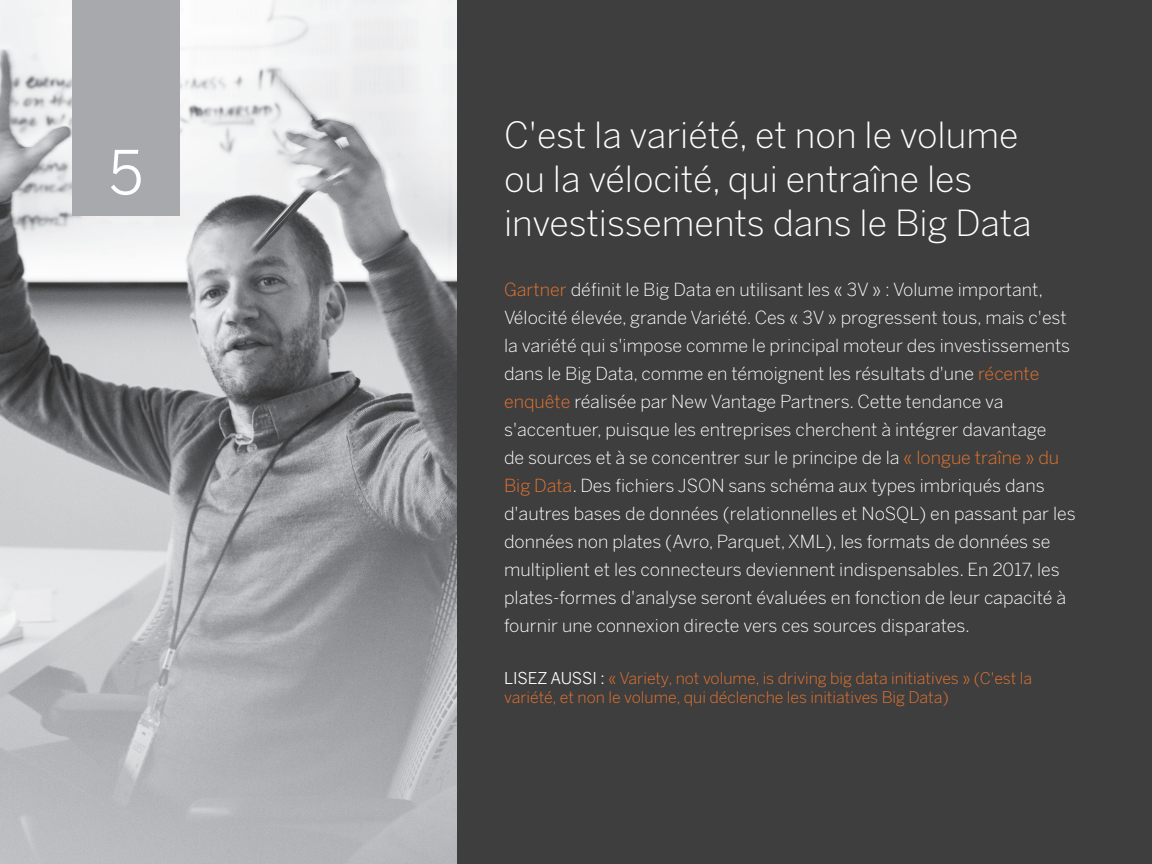
<style>
.page{position:relative;width:1152px;height:864px;background:#fff}
.page>*{position:absolute;margin:0;border:0;box-sizing:border-box;transform-origin:0 0}
.t1{font:60px "Benton Sans";color:#fff}
.t2{font:300 36px/44px "Benton Sans";color:#fff}
.t3{font:300 18px/28px "Benton Sans";color:#fff}
.t4{font:300 16px/19.2px "Benton Sans";color:#e9752d}
.s1{color:#e9752d}
.s2{font-weight:400;color:#fff}
</style>
<div class="page">
<img style="left:0;top:0;width:458px;height:864px">
<div style="left:458px;top:0;width:694px;height:864px;background:#3e3e3f"></div>
<div style="left:72px;top:0;width:108px;height:216px;background:#a8a9ad"></div>
<h1 class="t1" style="left:109px;top:137px;width:36px">5</h1>
<h2 class="t2" style="left:504px;top:113px;width:529px">C'est la variété, et non le volume ou la vélocité, qui entraîne les investissements dans le Big Data</h2>
<p class="t3" style="left:504px;top:276px;width:573px"><span class="s1">Gartner</span> définit le Big Data en utilisant les « 3V » : Volume important, Vélocité élevée, grande Variété. Ces « 3V » progressent tous, mais c'est la variété qui s'impose comme le principal moteur des investissements dans le Big Data, comme en témoignent les résultats d'une <span class="s1">récente enquête</span> réalisée par New Vantage Partners. Cette tendance va s'accentuer, puisque les entreprises cherchent à intégrer davantage<br>de sources et à se concentrer sur le principe de la <span class="s1">« longue traîne » du Big Data</span>. Des fichiers JSON sans schéma aux types imbriqués dans d'autres bases de données (relationnelles et NoSQL) en passant par les données non plates (Avro, Parquet, XML), les formats de données se multiplient et les connecteurs deviennent indispensables. En 2017, les plates-formes d'analyse seront évaluées en fonction de leur capacité à fournir une connexion directe vers ces sources disparates.</p>
<p class="t4" style="left:504px;top:668px;width:530px"><span class="s2">LISEZ AUSSI :</span> « Variety, not volume, is driving big data initiatives » (C'est la variété, et non le volume, qui déclenche les initiatives Big Data)</p>
</div>
